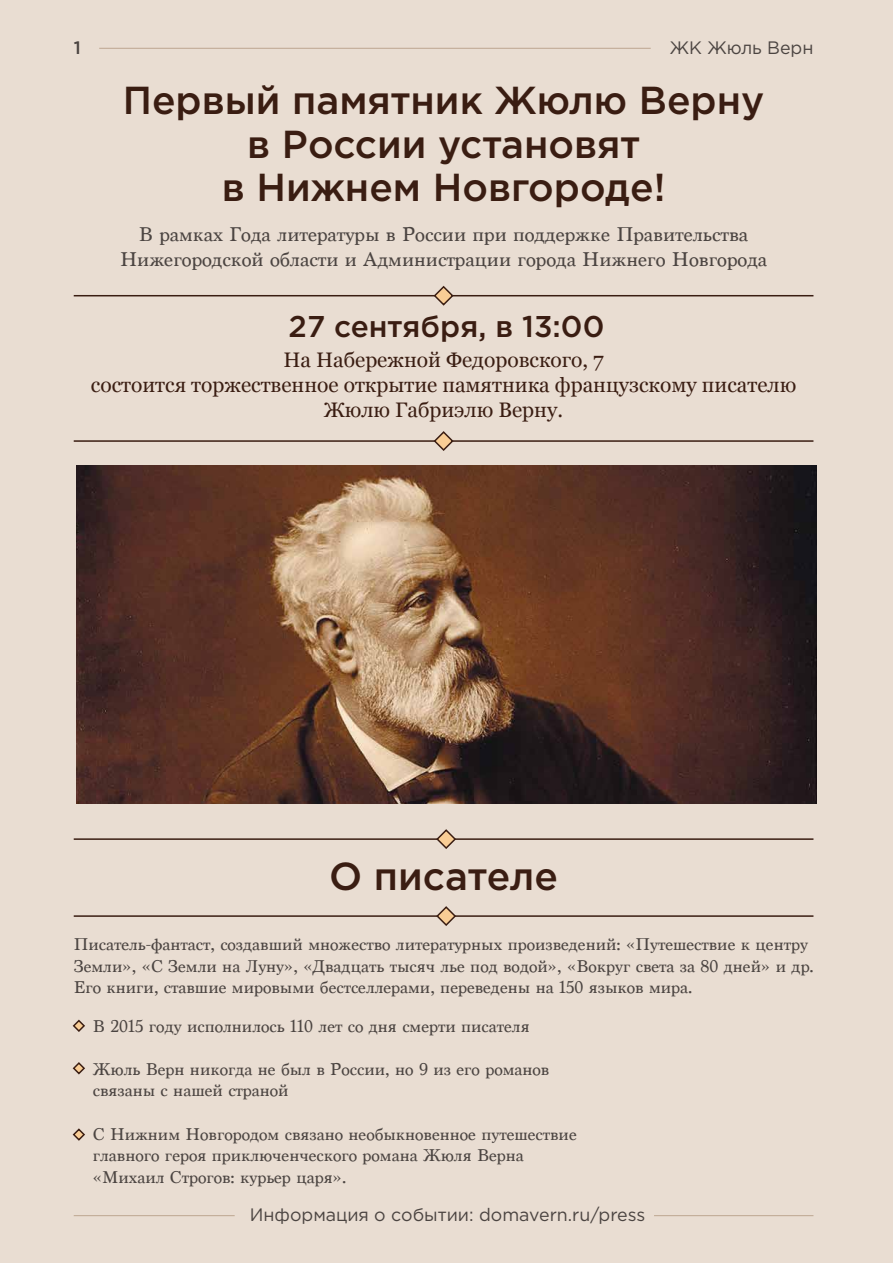
<style>
.page{position:relative;width:893px;height:1263px;background:#e9ddd2}
.page>*{position:absolute;margin:0;border:0;box-sizing:border-box;transform-origin:0 0}
.t1{font:500 39px/43.5px "Gotham Pro";color:#3a1d12;text-align:center}
.t2{font:500 30px "Gotham Pro";color:#3a1d12}
.t3{font:21px/25.2px "Marion";color:#4b4441;text-align:center}
.t4{font:21px/25.2px "Georgia";color:#3a1d12;text-align:center}
.t5{font:18px/21.6px "Marion";color:#4b4441}
.t6{font:18px "Gotham Pro";color:#4b4441}
.t7{font:500 18px "Gotham Pro";color:#4b4441}
</style>
<div class="page">
<img style="left:77px;top:465px;width:739px;height:338px">
<hr style="left:99px;top:48px;width:552px;height:1px;background:#c1ab96">
<hr style="left:74px;top:1215px;width:161px;height:1px;background:#c1ab96">
<hr style="left:654px;top:1215px;width:159px;height:1px;background:#c1ab96">
<hr style="left:74px;top:915px;width:739px;height:2px;background:#3a1d12">
<svg style="left:435px;top:906px;width:22px;height:20px"></svg>
<hr style="left:74px;top:838px;width:739px;height:2px;background:#3a1d12">
<svg style="left:435px;top:829px;width:22px;height:20px"></svg>
<svg style="left:72px;top:1019px;width:13px;height:13px"></svg>
<svg style="left:72px;top:1062px;width:13px;height:13px"></svg>
<svg style="left:72px;top:1128px;width:13px;height:13px"></svg>
<hr style="left:74px;top:295px;width:739px;height:1px;background:#3a1d12">
<hr style="left:74px;top:440px;width:739px;height:2px;background:#3a1d12">
<svg style="left:433px;top:431px;width:22px;height:20px"></svg>
<svg style="left:433px;top:285px;width:22px;height:21px"></svg>
<p class="t7" style="left:74px;top:37px;width:9px">1</p>
<p class="t6" style="left:670px;top:37px;width:145px">ЖК Жюль Верн</p>
<h1 class="t1" style="left:123px;top:77px;width:643px">Первый памятник Жюлю Верну в России установят<br>в Нижнем Новгороде!</h1>
<p class="t3" style="left:120px;top:222px;width:649px">В рамках Года литературы в России при поддержке Правительства<br>Нижегородской области и Администрации города Нижнего Новгорода</p>
<h2 class="t2" style="left:289px;top:310px;width:317px">27 сентября, в 13:00</h2>
<p class="t4" style="left:91px;top:346px;width:707px">На Набережной Федоровского, 7<br>состоится торжественное открытие памятника французскому писателю<br>Жюлю Габриэлю Верну.</p>
<h1 class="t1" style="left:329px;top:853px;width:231px">О писателе</h1>
<p class="t5" style="left:74px;top:934px;width:742px">Писатель-фантаст, создавший множество литературных произведений: «Путешествие к центру<br>Земли», «С Земли на Луну», «Двадцать тысяч лье под водой», «Вокруг света за 80 дней» и др.<br>Его книги, ставшие мировыми бестселлерами, переведены на 150 языков мира.</p>
<p class="t5" style="left:93px;top:1015px;width:438px">В 2015 году исполнилось 110 лет со дня смерти писателя</p>
<p class="t5" style="left:93px;top:1058px;width:458px">Жюль Верн никогда не был в России, но 9 из его романов связаны с нашей страной</p>
<p class="t5" style="left:93px;top:1123px;width:485px">С Нижним Новгородом связано необыкновенное путешествие главного героя приключенческого романа Жюля Верна «Михаил Строгов: курьер царя».</p>
<p class="t6" style="left:250px;top:1204px;width:397px">Информация о событии: domavern.ru/press</p>
</div>
